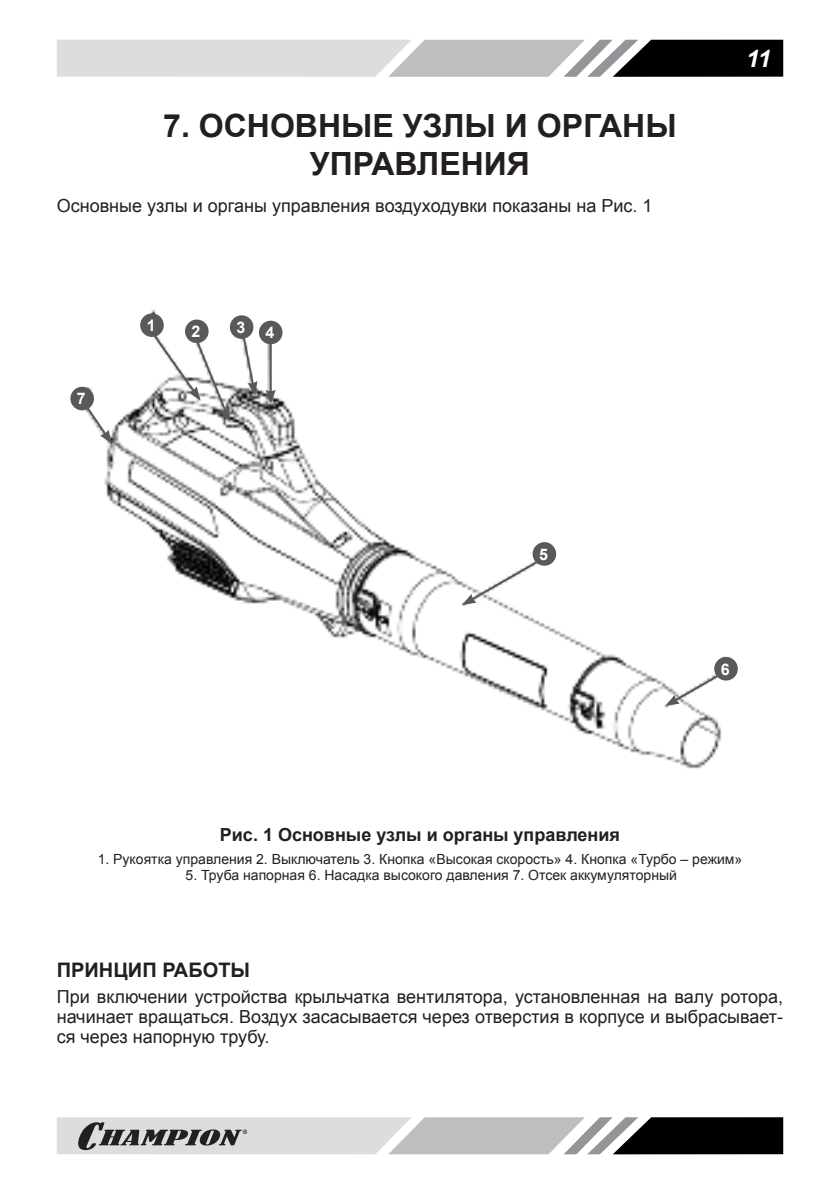
<style>
.page{position:relative;width:840px;height:1191px;background:#fff}
.page>*{position:absolute;margin:0;border:0;box-sizing:border-box;transform-origin:0 0}
.t1{font:700 32px/38.4px "Arial";color:#231f20;text-align:center}
.t2{font:italic 700 24px "Arial";color:#fff}
.t3{font:700 20px "Arial";color:#231f20}
.t4{font:18px/20px "Arial";color:#231f20;text-align:justify}
.t5{font:700 18px "Arial";color:#231f20}
.t6{font:700 16px "Arial";color:#fff}
.t7{font:14px "Arial";color:#231f20}
</style>
<div class="page">
<svg style="left:57px;top:40px;width:725px;height:37px"></svg>
<svg style="left:57px;top:1117px;width:725px;height:37px"></svg>
<img style="left:71px;top:309px;width:667px;height:460px">
<hr style="left:269px;top:343px;width:2px;height:50px;background:#58595b">
<svg style="left:265px;top:390px;width:11px;height:14px"></svg>
<div style="left:259px;top:321px;width:23px;height:23px;background:#58595b;border-radius:50%"></div>
<div style="left:230px;top:315px;width:23px;height:24px;background:#58595b;border-radius:50%"></div>
<div style="left:185px;top:319px;width:23px;height:24px;background:#58595b;border-radius:50%"></div>
<div style="left:140px;top:313px;width:24px;height:24px;background:#58595b;border-radius:50%"></div>
<div style="left:70px;top:387px;width:24px;height:23px;background:#58595b;border-radius:50%"></div>
<div style="left:532px;top:542px;width:24px;height:24px;background:#58595b;border-radius:50%"></div>
<div style="left:713px;top:657px;width:24px;height:23px;background:#58595b;border-radius:50%"></div>
<svg style="left:241px;top:335px;width:16px;height:60px"></svg>
<svg style="left:151px;top:330px;width:79px;height:92px"></svg>
<svg style="left:84px;top:404px;width:28px;height:40px"></svg>
<svg style="left:461px;top:559px;width:79px;height:46px"></svg>
<svg style="left:664px;top:672px;width:57px;height:34px"></svg>
<h1 class="t1" style="left:163px;top:107px;width:514px">7. ОСНОВНЫЕ УЗЛЫ И ОРГАНЫ<br>УПРАВЛЕНИЯ</h1>
<p class="t4" style="left:57px;top:196px;width:597px">Основные узлы и органы управления воздуходувки показаны на Рис. 1</p>
<p class="t6" style="left:77px;top:393px;width:10px">7</p>
<p class="t6" style="left:147px;top:319px;width:10px">1</p>
<p class="t6" style="left:191px;top:326px;width:10px">2</p>
<p class="t6" style="left:236px;top:321px;width:10px">3</p>
<p class="t6" style="left:265px;top:327px;width:10px">4</p>
<h2 class="t2" style="left:745px;top:44px;width:26px">11</h2>
<p class="t6" style="left:539px;top:548px;width:10px">5</p>
<p class="t6" style="left:720px;top:663px;width:10px">6</p>
<p class="t5" style="left:220px;top:823px;width:401px">Рис. 1 Основные узлы и органы управления</p>
<p class="t7" style="left:98px;top:849px;width:645px">1. Рукоятка управления 2. Выключатель 3. Кнопка «Высокая скорость» 4. Кнопка «Турбо – режим»</p>
<p class="t7" style="left:185px;top:866px;width:492px">5. Труба напорная 6. Насадка высокого давления 7. Отсек аккумуляторный</p>
<p class="t3" style="left:57px;top:957px;width:195px">ПРИНЦИП РАБОТЫ</p>
<p class="t4" style="left:57px;top:986px;width:727px">При включении устройства крыльчатка вентилятора, установленная на валу ротора, начинает вращаться. Воздух засасывается через отверстия в корпусе и выбрасывает&shy;ся через напорную трубу.</p>
</div>
